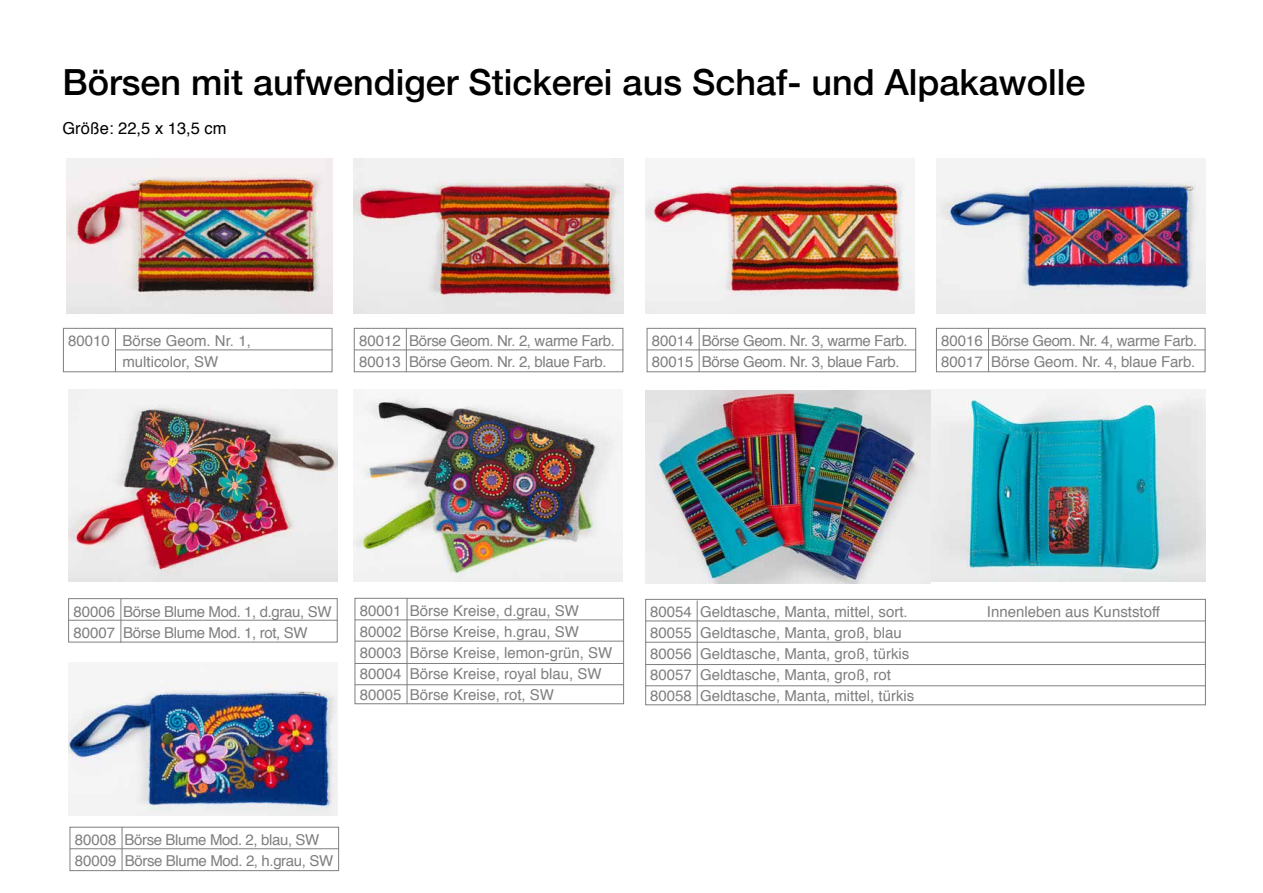
<style>
.page{position:relative;width:1263px;height:893px;background:#fff}
.page>*{position:absolute;margin:0;border:0;box-sizing:border-box;transform-origin:0 0}
.t1{font:500 36px "Helvetica Neue";color:#000}
.t2{font:16.5px "Helvetica";color:#000}
.t3{font:15px/21px "Helvetica";color:#7f7f7f}
.t4{font:15px/21px "Helvetica";letter-spacing:-.025em;color:#7f7f7f}
</style>
<div class="page">
<img style="left:931px;top:389px;width:275px;height:193px">
<div style="left:647px;top:328px;width:269px;height:44px;border:1px solid #7f7f7f"></div>
<img style="left:645px;top:178px;width:270px;height:136px">
<img style="left:936px;top:158px;width:269px;height:156px">
<hr style="left:699px;top:328px;width:1px;height:44px;background:#7f7f7f">
<hr style="left:647px;top:350px;width:269px;height:1px;background:#7f7f7f">
<hr style="left:988px;top:328px;width:1px;height:44px;background:#7f7f7f">
<div style="left:936px;top:328px;width:269px;height:44px;border:1px solid #7f7f7f"></div>
<hr style="left:936px;top:350px;width:269px;height:1px;background:#7f7f7f">
<img style="left:354px;top:158px;width:269px;height:156px">
<img style="left:66px;top:158px;width:266px;height:156px">
<hr style="left:115px;top:328px;width:1px;height:44px;background:#7f7f7f">
<div style="left:63px;top:328px;width:269px;height:44px;border:1px solid #7f7f7f"></div>
<hr style="left:116px;top:350px;width:216px;height:1px;background:#7f7f7f">
<hr style="left:406px;top:328px;width:1px;height:44px;background:#7f7f7f">
<div style="left:354px;top:328px;width:269px;height:44px;border:1px solid #7f7f7f"></div>
<hr style="left:354px;top:350px;width:269px;height:1px;background:#7f7f7f">
<img style="left:645px;top:390px;width:286px;height:193px">
<img style="left:68px;top:389px;width:270px;height:193px">
<div style="left:68px;top:598px;width:270px;height:44px;border:1px solid #7f7f7f"></div>
<hr style="left:69px;top:620px;width:269px;height:1px;background:#7f7f7f">
<img style="left:68px;top:683px;width:270px;height:132px">
<hr style="left:122px;top:827px;width:1px;height:44px;background:#7f7f7f">
<div style="left:70px;top:827px;width:269px;height:44px;border:1px solid #7f7f7f"></div>
<hr style="left:70px;top:848px;width:269px;height:1px;background:#7f7f7f">
<hr style="left:120px;top:599px;width:1px;height:44px;background:#7f7f7f">
<img style="left:353px;top:396px;width:270px;height:186px">
<hr style="left:407px;top:598px;width:1px;height:106px;background:#7f7f7f">
<div style="left:355px;top:598px;width:269px;height:106px;border:1px solid #7f7f7f"></div>
<hr style="left:355px;top:619px;width:269px;height:1px;background:#7f7f7f">
<hr style="left:355px;top:641px;width:269px;height:1px;background:#7f7f7f">
<hr style="left:355px;top:663px;width:269px;height:1px;background:#7f7f7f">
<hr style="left:355px;top:684px;width:269px;height:1px;background:#7f7f7f">
<hr style="left:697px;top:601px;width:1px;height:104px;background:#7f7f7f">
<div style="left:645px;top:599px;width:561px;height:106px;border:1px solid #7f7f7f"></div>
<hr style="left:645px;top:621px;width:561px;height:1px;background:#7f7f7f">
<hr style="left:645px;top:642px;width:561px;height:1px;background:#7f7f7f">
<hr style="left:645px;top:664px;width:561px;height:1px;background:#7f7f7f">
<hr style="left:645px;top:685px;width:561px;height:1px;background:#7f7f7f">
<h1 class="t1" style="left:62px;top:53px;width:1025px">Börsen mit aufwendiger Stickerei aus Schaf- und Alpakawolle</h1>
<p class="t2" style="left:62px;top:116px;width:166px">Größe: 22,5 x 13,5 cm</p>
<p class="t3" style="left:122px;top:331px;width:130px;text-indent:-54px">80010 Börse Geom. Nr. 1, multicolor, SW</p>
<p class="t4" style="left:359px;top:331px;width:257px">80012 Börse Geom. Nr. 2, warme Farb.<br>80013 Börse Geom. Nr. 2, blaue Farb.</p>
<p class="t4" style="left:652px;top:331px;width:257px">80014 Börse Geom. Nr. 3, warme Farb.<br>80015 Börse Geom. Nr. 3, blaue Farb.</p>
<p class="t3" style="left:941px;top:331px;width:257px">80016 Börse Geom. Nr. 4, warme Farb.<br>80017 Börse Geom. Nr. 4, blaue Farb.</p>
<p class="t4" style="left:73px;top:601px;width:260px">80006 Börse Blume Mod. 1, d.grau, SW<br>80007 Börse Blume Mod. 1, rot, SW</p>
<p class="t3" style="left:360px;top:601px;width:254px">80001 Börse Kreise, d.grau, SW<br>80002 Börse Kreise, h.grau, SW<br>80003 Börse Kreise, lemon-grün, SW<br>80004 Börse Kreise, royal blau, SW<br>80005 Börse Kreise, rot, SW</p>
<p class="t3" style="left:650px;top:602px;width:259px">80054 Geldtasche, Manta, mittel, sort.</p>
<p class="t3" style="left:987px;top:602px;width:175px">Innenleben aus Kunststoff</p>
<p class="t3" style="left:650px;top:623px;width:266px">80055 Geldtasche, Manta, groß, blau 80056 Geldtasche, Manta, groß, türkis 80057 Geldtasche, Manta, groß, rot 80058 Geldtasche, Manta, mittel, türkis</p>
<p class="t4" style="left:75px;top:830px;width:260px">80008 Börse Blume Mod. 2, blau, SW<br>80009 Börse Blume Mod. 2, h.grau, SW</p>
</div>
